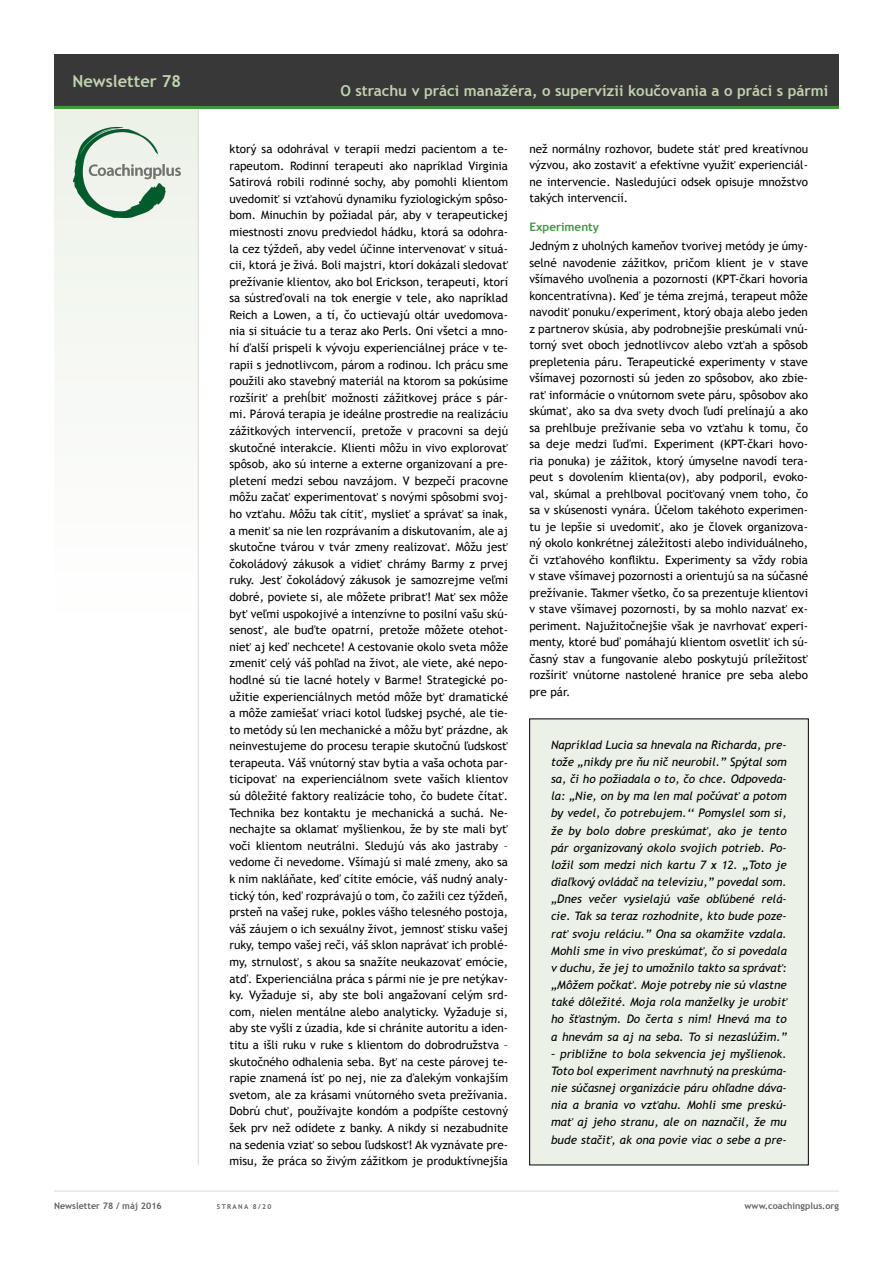
<style>
.page{position:relative;width:893px;height:1263px;background:#fff}
.page>*{position:absolute;margin:0;border:0;box-sizing:border-box;transform-origin:0 0}
.t1{font:700 16.5px "Trebuchet MS";color:#c0d2b0}
.t2{font:700 15px "Trebuchet MS";color:#c0d2b0}
.t3{font:11.7px/16.6px "Trebuchet MS";color:#000;text-align:justify}
.t4{font:italic 11.7px/17.1px "Trebuchet MS";color:#000;text-align:justify}
.t5{font:700 11.7px "Trebuchet MS";color:#449542}
.t6{font:700 9px "Trebuchet MS";color:#636362}
.t7{font:700 6.75px "Trebuchet MS";letter-spacing:.2em;color:#636362}
</style>
<div class="page">
<div style="left:54px;top:106px;width:145px;height:525px;background:#f7f9f5"></div>
<hr style="left:54px;top:1191px;width:785px;height:1px;background:#dadad9">
<hr style="left:198px;top:108px;width:1px;height:1057px;background:#dadad9">
<div style="left:54px;top:54px;width:785px;height:53px;background:#383838"></div>
<hr style="left:54px;top:106px;width:785px;height:3px;background:#449542">
<img style="left:74px;top:127px;width:106px;height:91px">
<div style="left:530px;top:719px;width:278px;height:446px;background:#ecf1e8"></div>
<div style="left:529px;top:719px;width:280px;height:446px;border:1px solid #000"></div>
<h1 class="t1" style="left:72px;top:70px;width:110px">Newsletter 78</h1>
<p class="t2" style="left:340px;top:81px;width:489px">O strachu v práci manažéra, o supervízii koučovania a o práci s pármi</p>
<p class="t3" style="left:229px;top:141px;width:280px">ktorý sa odohrával v terapii medzi pacientom a te&shy;rapeutom. Rodinní terapeuti ako napríklad Virginia Satirová robili rodinné sochy, aby pomohli klientom uvedomiť si vzťahovú dynamiku fyziologickým spôso&shy;bom. Minuchin by požiadal pár, aby v terapeutickej miestnosti znovu predviedol hádku, ktorá sa odohra&shy;la cez týždeň, aby vedel účinne intervenovať v situá&shy;cii, ktorá je živá. Boli majstri, ktorí dokázali sledovať prežívanie klientov, ako bol Erickson, terapeuti, ktorí sa sústreďovali na tok energie v tele, ako napríklad Reich a Lowen, a tí, čo uctievajú oltár uvedomova&shy;nia si situácie tu a teraz ako Perls. Oni všetci a mno&shy;hí ďalší prispeli k vývoju experienciálnej práce v te&shy;rapii s jednotlivcom, párom a rodinou. Ich prácu sme použili ako stavebný materiál na ktorom sa pokúsime rozšíriť a prehĺbiť možnosti zážitkovej práce s pár&shy;mi. Párová terapia je ideálne prostredie na realizáciu zážitkových intervencií, pretože v pracovni sa dejú skutočné interakcie. Klienti môžu in vivo explorovať spôsob, ako sú interne a externe organizovaní a pre&shy;pletení medzi sebou navzájom. V bezpečí pracovne môžu začať experimentovať s novými spôsobmi svoj&shy;ho vzťahu. Môžu tak cítiť, myslieť a správať sa inak, a meniť sa nie len rozprávaním a diskutovaním, ale aj skutočne tvárou v tvár zmeny realizovať. Môžu jesť čokoládový zákusok a vidieť chrámy Barmy z prvej ruky. Jesť čokoládový zákusok je samozrejme veľmi dobré, poviete si, ale môžete pribrať! Mať sex môže byť veľmi uspokojivé a intenzívne to posilní vašu skú&shy;senosť, ale buďte opatrní, pretože môžete otehot&shy;nieť aj keď nechcete! A cestovanie okolo sveta môže zmeniť celý váš pohľad na život, ale viete, aké nepo&shy;hodlné sú tie lacné hotely v Barme! Strategické po&shy;užitie experienciálnych metód môže byť dramatické a môže zamiešať vriaci kotol ľudskej psyché, ale tie&shy;to metódy sú len mechanické a môžu byť prázdne, ak neinvestujeme do procesu terapie skutočnú ľudskosť terapeuta. Váš vnútorný stav bytia a vaša ochota par&shy;ticipovať na experienciálnom svete vašich klientov sú dôležité faktory realizácie toho, čo budete čítať.<br>Technika bez kontaktu je mechanická a suchá. Ne&shy;nechajte sa oklamať myšlienkou, že by ste mali byť voči klientom neutrálni. Sledujú vás ako jastraby – vedome či nevedome. Všímajú si malé zmeny, ako sa k nim nakláňate, keď cítite emócie, váš nudný analy&shy;tický tón, keď rozprávajú o tom, čo zažili cez týždeň, prsteň na vašej ruke, pokles vášho telesného postoja, váš záujem o ich sexuálny život, jemnosť stisku vašej ruky, tempo vašej reči, váš sklon naprávať ich problé&shy;my, strnulosť, s akou sa snažíte neukazovať emócie, atď. Experienciálna práca s pármi nie je pre netýkav&shy;ky. Vyžaduje si, aby ste boli angažovaní celým srd&shy;com, nielen mentálne alebo analyticky. Vyžaduje si, aby ste vyšli z úzadia, kde si chránite autoritu a iden&shy;titu a išli ruku v ruke s klientom do dobrodružstva – skutočného odhalenia seba. Byť na ceste párovej te&shy;rapie znamená ísť po nej, nie za ďalekým vonkajším svetom, ale za krásami vnútorného sveta prežívania.<br>Dobrú chuť, používajte kondóm a podpíšte cestovný šek prv než odídete z banky. A nikdy si nezabudnite na sedenia vziať so sebou ľudskosť! Ak vyznávate pre&shy;misu, že práca so živým zážitkom je produktívnejšia</p>
<p class="t3" style="left:529px;top:141px;width:280px">než normálny rozhovor, budete stáť pred kreatívnou výzvou, ako zostaviť a efektívne využiť experienciál&shy;ne intervencie. Nasledujúci odsek opisuje množstvo takých intervencií.</p>
<p class="t5" style="left:529px;top:220px;width:71px">Experimenty</p>
<p class="t3" style="left:529px;top:238px;width:280px">Jedným z uholných kameňov tvorivej metódy je úmy&shy;selné navodenie zážitkov, pričom klient je v stave všímavého uvoľnenia a pozornosti (KPT-čkari hovoria koncentratívna). Keď je téma zrejmá, terapeut môže navodiť ponuku/experiment, ktorý obaja alebo jeden z partnerov skúsia, aby podrobnejšie preskúmali vnú&shy;torný svet oboch jednotlivcov alebo vzťah a spôsob prepletenia páru. Terapeutické experimenty v stave všímavej pozornosti sú jeden zo spôsobov, ako zbie&shy;rať informácie o vnútornom svete páru, spôsobov ako skúmať, ako sa dva svety dvoch ľudí prelínajú a ako sa prehlbuje prežívanie seba vo vzťahu k tomu, čo sa deje medzi ľuďmi. Experiment (KPT-čkari hovo&shy;ria ponuka) je zážitok, ktorý úmyselne navodí tera&shy;peut s dovolením klienta(ov), aby podporil, evoko&shy;val, skúmal a prehlboval pociťovaný vnem toho, čo sa v skúsenosti vynára. Účelom takéhoto experimen&shy;tu je lepšie si uvedomiť, ako je človek organizova&shy;ný okolo konkrétnej záležitosti alebo individuálneho, či vzťahového konfliktu. Experimenty sa vždy robia v stave všímavej pozornosti a orientujú sa na súčasné prežívanie. Takmer všetko, čo sa prezentuje klientovi v stave všímavej pozornosti, by sa mohlo nazvať ex&shy;periment. Najužitočnejšie však je navrhovať experi&shy;menty, ktoré buď pomáhajú klientom osvetliť ich sú&shy;časný stav a fungovanie alebo poskytujú príležitosť rozšíriť vnútorne nastolené hranice pre seba alebo pre pár.</p>
<p class="t4" style="left:551px;top:736px;width:237px">Napríklad Lucia sa hnevala na Richarda, pre&shy;tože „nikdy pre ňu nič neurobil.” Spýtal som sa, či ho požiadala o to, čo chce. Odpoveda&shy;la: „Nie, on by ma len mal počúvať a potom by vedel, čo potrebujem.‘‘ Pomyslel som si, že by bolo dobre preskúmať, ako je tento pár organizovaný okolo svojich potrieb. Po&shy;ložil som medzi nich kartu 7 x 12. „Toto je diaľkový ovládač na televíziu,” povedal som. „Dnes večer vysielajú vaše obľúbené relá&shy;cie. Tak sa teraz rozhodnite, kto bude poze&shy;rať svoju reláciu.” Ona sa okamžite vzdala.<br>Mohli sme in vivo preskúmať, čo si povedala v duchu, že jej to umožnilo takto sa správať: „Môžem počkať. Moje potreby nie sú vlastne také dôležité. Moja rola manželky je urobiť ho šťastným. Do čerta s ním! Hnevá ma to a hnevám sa aj na seba. To si nezaslúžim.”</p>
<p class="t4" style="left:551px;top:1045px;width:237px">– približne to bola sekvencia jej myšlienok.<br>Toto bol experiment navrhnutý na preskúma&shy;nie súčasnej organizácie páru ohľadne dáva&shy;nia a brania vo vzťahu. Mohli sme preskú&shy;mať aj jeho stranu, ale on naznačil, že mu bude stačiť, ak ona povie viac o sebe a pre-</p>
<p class="t6" style="left:54px;top:1200px;width:109px">Newsletter 78 / máj 2016</p>
<p class="t7" style="left:217px;top:1202px;width:56px">st rana 8/20</p>
<p class="t6" style="left:745px;top:1200px;width:96px">www.coachingplus.org</p>
</div>
